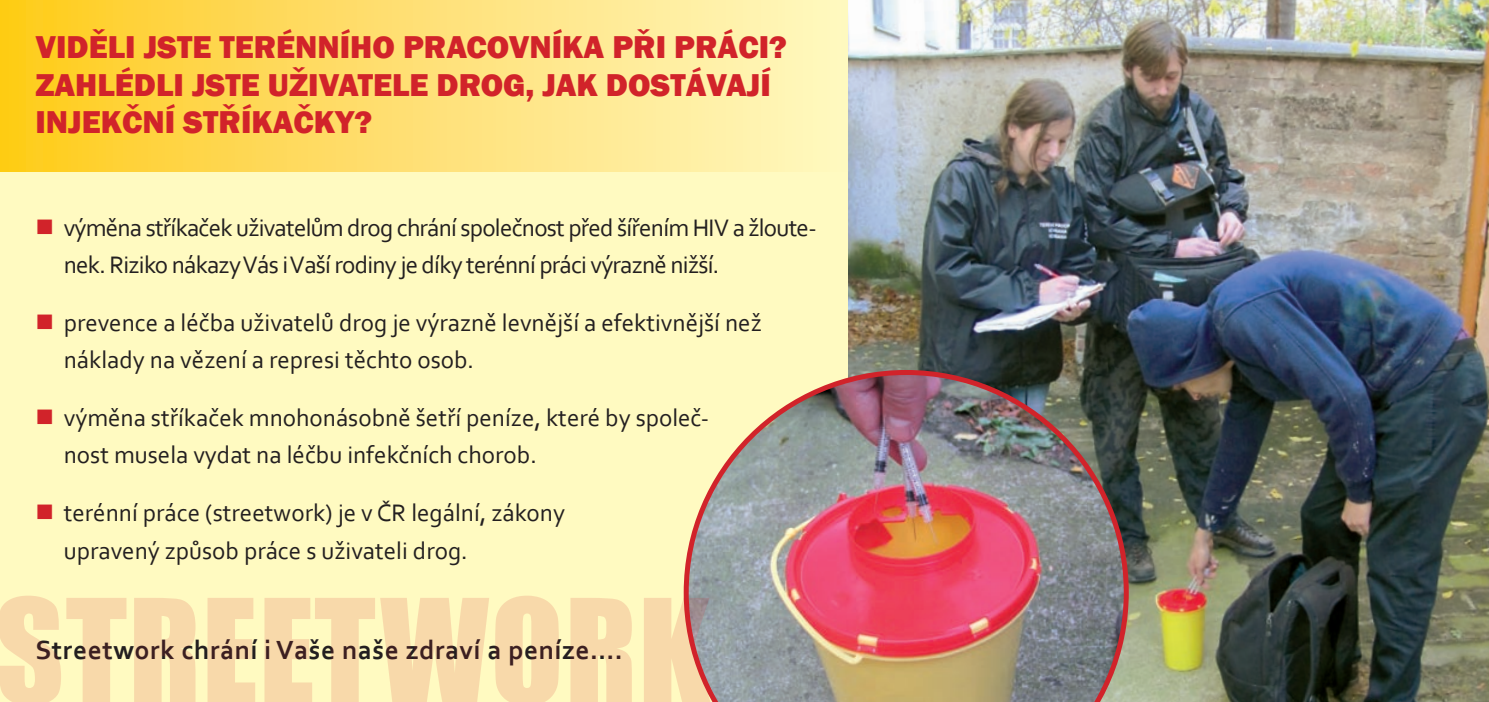
<style>
.page{position:relative;width:1489px;height:702px;background:#fff}
.page>*{position:absolute;margin:0;border:0;box-sizing:border-box;transform-origin:0 0}
.t1{font:800 32.5px/37.5px "Franklin Gothic";color:#d1232a}
.t2{font:700 27.5px "Corbel";letter-spacing:.02em;color:#231f20}
.t3{font:25px/37.5px "Corbel";color:#231f20}
.t4{font:25px/37.5px "Corbel";letter-spacing:-.03em;color:#231f20}
.s1{color:#d1232a}
</style>
<div class="page">
<div style="left:0;top:0;width:1488px;height:702px;background:#fffac1"></div>
<div style="left:0;top:0;width:850px;height:171px;background:linear-gradient(to right,#ffcb1f,#fff8c6)"></div>
<img style="left:848px;top:0;width:640px;height:702px">
<img style="left:683px;top:370px;width:445px;height:332px">
<svg style="left:0;top:595px;width:711px;height:107px;fill:#f8d9aa"></svg>
<p class="t1" style="left:35px;top:28px;width:753px">VIDĚLI JSTE TERÉNNÍHO PRACOVNÍKA PŘI PRÁCI?</p>
<p class="t1" style="left:35px;top:66px;width:736px">ZAHLÉDLI JSTE UŽIVATELE DROG, JAK DOSTÁVAJÍ<br>INJEKČNÍ STŘÍKAČKY?</p>
<p class="t4" style="left:64px;top:208px;width:754px;text-indent:-28px"><span class="s1">■</span> výměna stříkaček uživatelům drog chrání společnost před šířením HIV a žloute&shy;nek. Riziko nákazyVás iVaší rodiny je díky terénní práci výrazně nižší.</p>
<p class="t3" style="left:64px;top:303px;width:699px;text-indent:-28px"><span class="s1">■</span> prevence a léčba uživatelů drog je výrazně levnější a efektivnější než náklady na vězení a represi těchto osob.</p>
<p class="t3" style="left:64px;top:398px;width:647px;text-indent:-28px"><span class="s1">■</span> výměna stříkaček mnohonásobně šetří peníze, které by společ&shy;nost musela vydat na léčbu infekčních chorob.</p>
<p class="t3" style="left:64px;top:493px;width:502px;text-indent:-28px"><span class="s1">■</span> terénní práce (streetwork) je v ČR legální, zákony upravený způsob práce s uživateli drog.</p>
<p class="t2" style="left:35px;top:632px;width:589px">Streetwork chrání i Vaše naše zdraví a peníze….</p>
</div>
